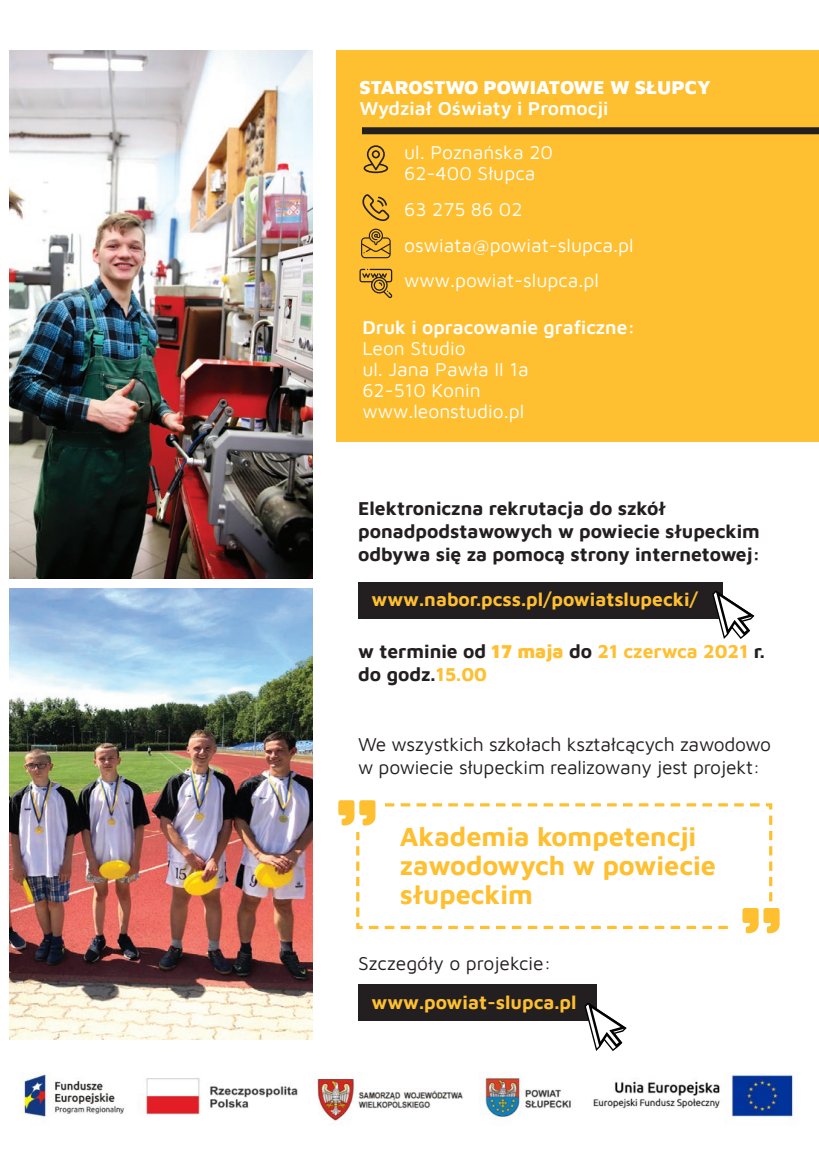
<style>
.page{position:relative;width:819px;height:1166px;background:#fff}
.page>*{position:absolute;margin:0;border:0;box-sizing:border-box;transform-origin:0 0}
.t1{font:102.73px "Cocogoose Compressed Trial Regula";color:#febf31}
.t2{font:700 27.12px/29.1px "Maven Pro";color:#febf31}
.t3{font:700 19.25px/23.1px "Maven Pro";color:#231f20}
.t4{font:19.25px/21px "Maven Pro";color:#fff}
.t5{font:19.25px/23.1px "Maven Pro";letter-spacing:-.01em;color:#231f20}
.t6{font:700 19.25px "Maven Pro";color:#febf31}
.t7{font:600 19.25px "Maven Pro";color:#fff}
.t8{font:900 19.25px "Maven Pro";color:#fff}
.s1{font-weight:900;color:#febf31}
.s2{color:#febf31}
</style>
<div class="page">
<div style="left:336px;top:50px;width:483px;height:391px;background:#febf31"></div>
<svg style="left:356px;top:803px;width:417px;height:127px"></svg>
<div style="left:334px;top:798px;width:50px;height:34px;background:#fff"></div>
<div style="left:729px;top:907px;width:50px;height:33px;background:#fff"></div>
<img style="left:10px;top:50px;width:303px;height:529px">
<img style="left:10px;top:588px;width:303px;height:452px">
<div style="left:358px;top:984px;width:238px;height:37px;background:#231f20"></div>
<div style="left:358px;top:582px;width:365px;height:37px;background:#231f20"></div>
<svg style="left:584px;top:1002px;width:42px;height:49px"></svg>
<svg style="left:361px;top:229px;width:29px;height:29px"></svg>
<svg style="left:359px;top:269px;width:33px;height:29px"></svg>
<svg style="left:362px;top:194px;width:27px;height:27px"></svg>
<svg style="left:363px;top:145px;width:25px;height:28px"></svg>
<div style="left:362px;top:127px;width:457px;height:7px;background:#231f20"></div>
<img style="left:20px;top:1072px;width:779px;height:52px">
<svg style="left:712px;top:590px;width:42px;height:49px"></svg>
<p class="t8" style="left:359px;top:74px;width:353px">STAROSTWO POWIATOWE W SŁUPCY</p>
<p class="t7" style="left:359px;top:95px;width:250px">Wydział Oświaty i Promocji</p>
<p class="t4" style="left:404px;top:140px;width:150px">ul. Poznańska 20<br>62-400 Słupca</p>
<p class="t4" style="left:404px;top:190px;width:231px;line-height:35.9px">63 275 86 02 oswiata@powiat-slupca.pl www.powiat-slupca.pl</p>
<p class="t7" style="left:362px;top:315px;width:274px">Druk i opracowanie graficzne:</p>
<p class="t4" style="left:362px;top:337px;width:168px">Leon Studio<br>ul. Jana Pawła II 1a<br>62-510 Konin www.leonstudio.pl</p>
<p class="t3" style="left:358px;top:495px;width:404px">Elektroniczna rekrutacja do szkół ponadpodstawowych w powiecie słupeckim odbywa się za pomocą strony internetowej:</p>
<p class="t6" style="left:371px;top:586px;width:328px">www.nabor.pcss.pl/powiatslupecki/</p>
<p class="t3" style="left:358px;top:638px;width:408px">w terminie od <span class="s1">17 maja</span> do <span class="s2">21 czerwca 2021</span> r. do godz.<span class="s2">15.00</span></p>
<p class="t5" style="left:358px;top:731px;width:414px">We wszystkich szkołach kształcących zawodowo w powiecie słupeckim realizowany jest projekt:</p>
<h1 class="t1" style="left:334px;top:770px;width:46px">”</h1>
<h2 class="t2" style="left:399px;top:820px;width:318px">Akademia kompetencji zawodowych w powiecie słupeckim</h2>
<p class="t5" style="left:358px;top:950px;width:195px">Szczegóły o projekcie:</p>
<p class="t6" style="left:371px;top:989px;width:206px">www.powiat-slupca.pl</p>
<h1 class="t1" style="left:738px;top:877px;width:46px">”</h1>
</div>
